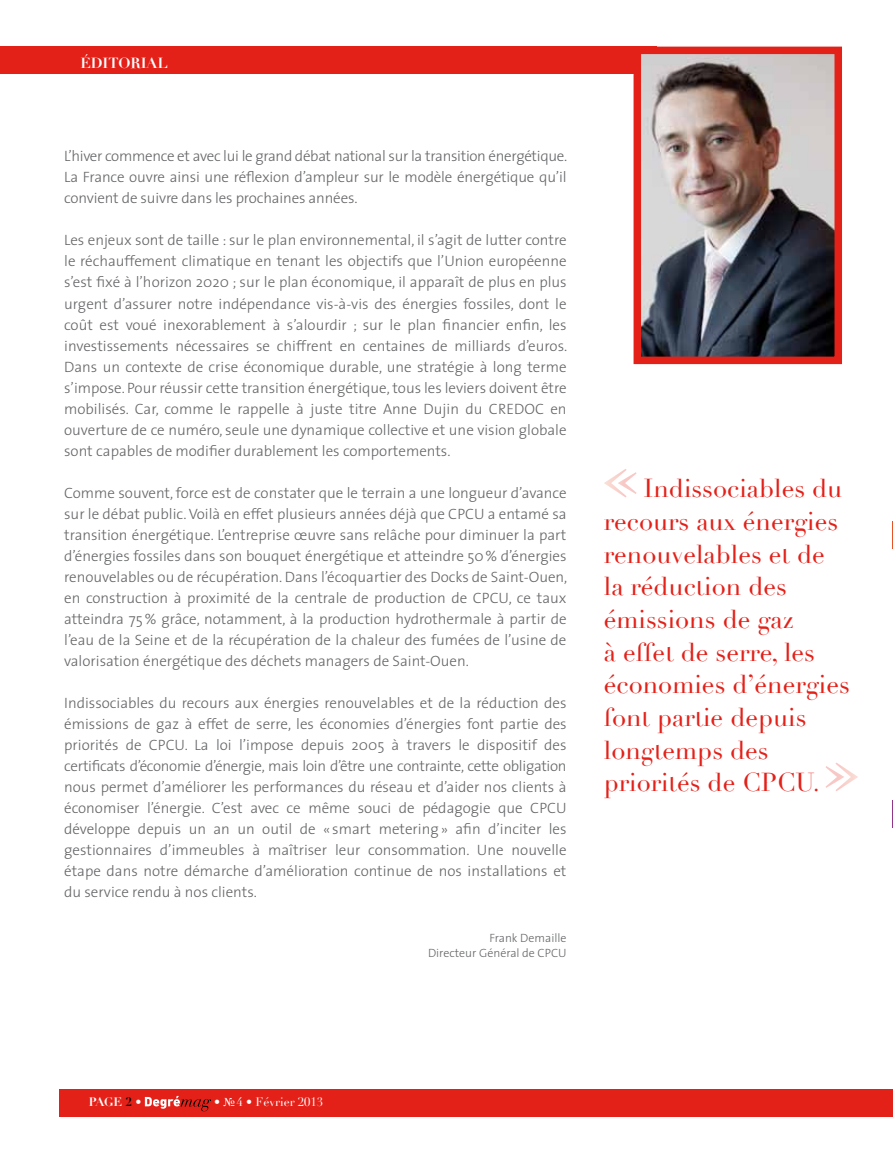
<style>
.page{position:relative;width:893px;height:1149px;background:#fff}
.page>*{position:absolute;margin:0;border:0;box-sizing:border-box;transform-origin:0 0}
.t1{font:25.35px/32.5px "Didot";color:#e32119}
.t2{font:300 15px/21px "The Sans";color:#646567;text-align:justify}
.t3{font:700 14.4px "Didot";color:#fff}
.t4{font:300 12px/15px "The Sans";color:#646567;text-align:right}
.t5{font:12px "Didot";color:#fff}
.t6{font:700 12px "Didot";color:#fff}
.s1{color:#000}
.s2{font-weight:400}
.s3{font-family:"Times New Roman"}
</style>
<div class="page">
<hr style="left:892px;top:129px;width:1px;height:977px;background:#a7a8aa">
<svg style="left:892px;top:521px;width:1px;height:28px"></svg>
<svg style="left:892px;top:800px;width:1px;height:27px"></svg>
<div style="left:59px;top:1089px;width:834px;height:27px;background:#e32119"></div>
<div style="left:0;top:47px;width:657px;height:27px;background:#e32119"></div>
<svg style="left:145px;top:1095px;width:66px;height:15px"></svg>
<img style="left:642px;top:56px;width:191px;height:299px">
<div style="left:633px;top:47px;width:209px;height:317px;border:8px solid #e32119"></div>
<svg style="left:604px;top:469px;width:33px;height:28px"></svg>
<svg style="left:825px;top:762px;width:33px;height:29px"></svg>
<p class="t3" style="left:80px;top:54px;width:89px">ÉDITORIAL</p>
<p class="t2" style="left:64px;top:145px;width:505px">L’hiver commence et avec lui le grand débat national sur la transition énergétique.<br>La France ouvre ainsi une réflexion d’ampleur sur le modèle énergétique qu’il convient de suivre dans les prochaines années.</p>
<p class="t2" style="left:64px;top:229px;width:505px">Les enjeux sont de taille : sur le plan environnemental, il s’agit de lutter contre le réchauffement climatique en tenant les objectifs que l’Union européenne s’est fixé à l’horizon 2020 ; sur le plan économique, il apparaît de plus en plus urgent d’assurer notre indépendance vis-à-vis des énergies fossiles, dont le coût est voué inexorablement à s’alourdir ; sur le plan financier enfin, les investissements nécessaires se chiffrent en centaines de milliards d’euros.<br>Dans un contexte de crise économique durable, une stratégie à long terme s’impose. Pour réussir cette transition énergétique, tous les leviers doivent être mobilisés. Car, comme le rappelle à juste titre Anne Dujin du CREDOC en ouverture de ce numéro, seule une dynamique collective et une vision globale sont capables de modifier durablement les comportements.</p>
<p class="t2" style="left:64px;top:481px;width:505px">Comme souvent, force est de constater que le terrain a une longueur d’avance sur le débat public. Voilà en effet plusieurs années déjà que CPCU a entamé sa transition énergétique. L’entreprise œuvre sans relâche pour diminuer la part d’énergies fossiles dans son bouquet énergétique et atteindre 50% d’énergies renouvelables ou de récupération. Dans l’écoquartier des Docks de Saint-Ouen, en construction à proximité de la centrale de production de CPCU, ce taux atteindra 75% grâce, notamment, à la production hydrothermale à partir de l’eau de la Seine et de la récupération de la chaleur des fumées de l’usine de valorisation énergétique des déchets managers de Saint-Ouen.</p>
<p class="t2" style="left:64px;top:691px;width:504px">Indissociables du recours aux énergies renouvelables et de la réduction des émissions de gaz à effet de serre, les économies d’énergies font partie des priorités de CPCU. La loi l’impose depuis 2005 à travers le dispositif des certificats d’économie d’énergie, mais loin d’être une contrainte, cette obligation nous permet d’améliorer les performances du réseau et d’aider nos clients à économiser l’énergie. C’est avec ce même souci de pédagogie que CPCU développe depuis un an un outil de « smart metering» afin d’inciter les gestionnaires d’immeubles à maîtriser leur consommation. Une nouvelle étape dans notre démarche d’amélioration continue de nos installations et du service rendu à nos clients.</p>
<p class="t4" style="left:428px;top:929px;width:140px">Frank Demaille<br>Directeur Général de CPCU</p>
<h1 class="t1" style="left:604px;top:473px;width:248px;text-indent:40px">Indissociables du recours aux énergies renouvelables et de la réduction des émissions de gaz<br>à effet de serre, les économies d’énergies font partie depuis longtemps des priorités de CPCU.</h1>
<p class="t6" style="left:89px;top:1093px;width:54px">PAGE <span class="s1">2</span> <span class="s2">•</span></p>
<p class="t5" style="left:214px;top:1094px;width:110px">• <span class="s3">№</span>4 • Février 2013</p>
</div>
